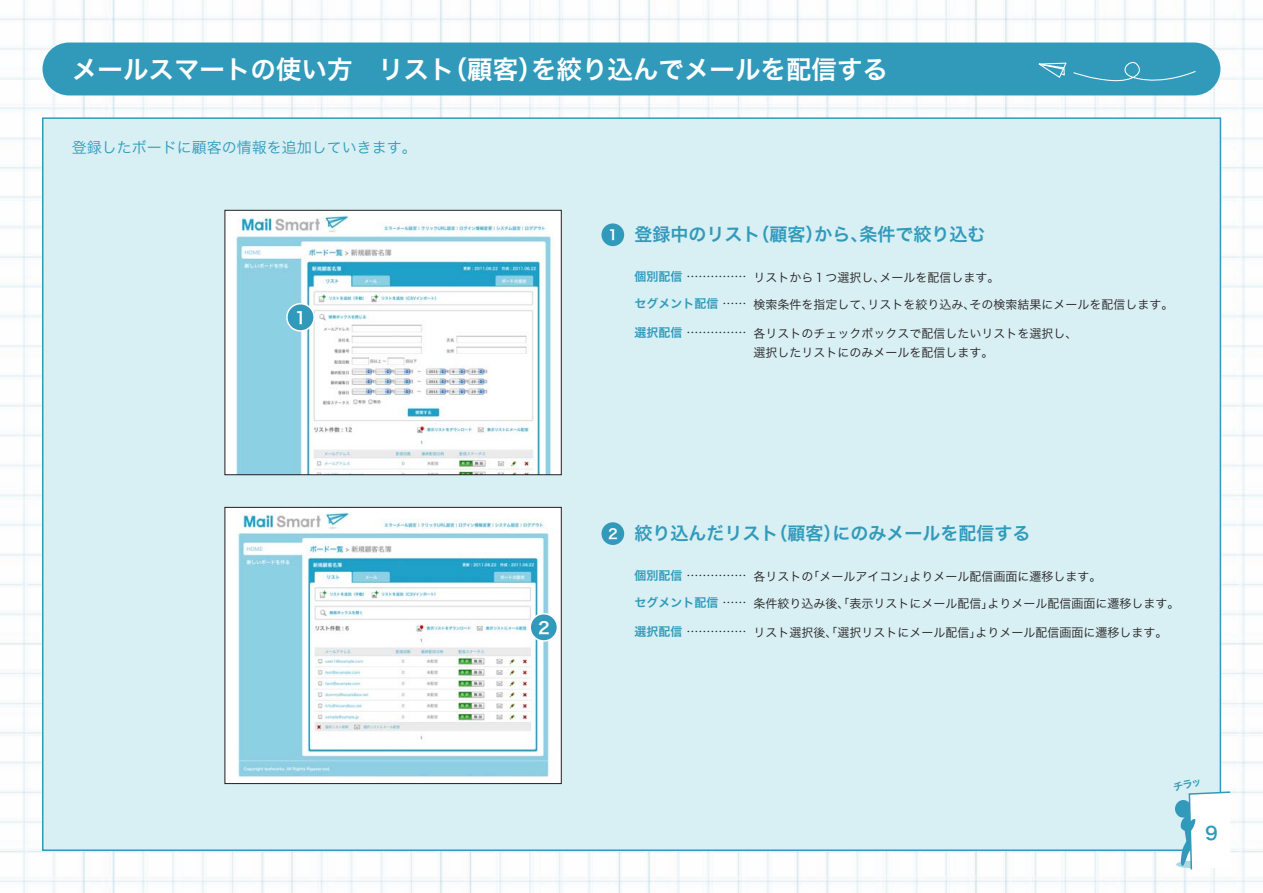
<style>
.page{position:relative;width:1263px;height:893px;background:#fff}
.page>*{position:absolute;margin:0;border:0;box-sizing:border-box;transform-origin:0 0}
.t1{font:25.5px "Hira Kaku Pro W6";color:#fff}
.t2{font:18px "Hira Kaku Pro W6";color:#319aba}
.t3{font:16.35px "Hira Kaku Pro W6";color:#fff}
.t4{font:15px "Hira Kaku Pro W3";color:#319aba}
.t5{font:12px/19.5px "Hira Kaku Pro W3";color:#231f20}
.s1{font-size:13.65px;color:#fff}
.s2{font-family:"Hira Kaku Pro W6";color:#319aba}
</style>
<div class="page">
<img style="left:0;top:0;width:1263px;height:893px">
<div style="left:43px;top:118px;width:1177px;height:732px;background:#d8eff3"></div>
<div style="left:43px;top:43px;width:1177px;height:52px;background:#319aba"></div>
<svg style="left:1002px;top:57px;width:194px;height:28px;background:#3c9fbd"></svg>
<div style="left:601px;top:223px;width:23px;height:23px;background:#319aba;border-radius:50%"></div>
<div style="left:601px;top:522px;width:23px;height:23px;background:#319aba;border-radius:50%"></div>
<img style="left:227px;top:212px;width:332px;height:261px">
<div style="left:225px;top:210px;width:336px;height:265px;border:1px solid #231f20"></div>
<img style="left:227px;top:509px;width:332px;height:273px">
<div style="left:225px;top:507px;width:336px;height:277px;border:1px solid #231f20"></div>
<div style="left:287px;top:304px;width:27px;height:27px;background:#319aba;border-radius:50%"></div>
<div style="left:286px;top:303px;width:29px;height:29px;border:2px solid #fff;border-radius:50%"></div>
<div style="left:530px;top:614px;width:27px;height:27px;background:#319aba;border-radius:50%"></div>
<div style="left:529px;top:613px;width:29px;height:29px;border:2px solid #fff;border-radius:50%"></div>
<svg style="left:1173px;top:779px;width:59px;height:92px"></svg>
<p class="t1" style="left:72px;top:46px;width:817px">メールスマートの使い方　リスト（顧客）を絞り込んでメールを配信する</p>
<p class="t4" style="left:72px;top:134px;width:347px">登録したボードに顧客の情報を追加していきます。</p>
<p class="t3" style="left:295px;top:303px;width:13px">1</p>
<p class="t2" style="left:608px;top:218px;width:379px"><span class="s1">1</span> 登録中のリスト（顧客）から、条件で絞り込む</p>
<p class="t5" style="left:634px;top:267px;width:367px"><span class="s2">個別配信</span> …………… リストから１つ選択し、メールを配信します。</p>
<p class="t5" style="left:634px;top:293px;width:541px"><span class="s2">セグメント配信</span> …… 検索条件を指定して、リストを絞り込み、その検索結果にメールを配信します。</p>
<p class="t5" style="left:753px;top:322px;width:325px">各リストのチェックボックスで配信したいリストを選択し、選択したリストにのみメールを配信します。</p>
<p class="t5" style="left:634px;top:322px;width:113px"><span class="s2">選択配信</span> ……………</p>
<p class="t3" style="left:538px;top:613px;width:13px">2</p>
<p class="t2" style="left:608px;top:517px;width:424px"><span class="s1">2</span> 絞り込んだリスト（顧客）にのみメールを配信する</p>
<p class="t5" style="left:634px;top:566px;width:469px"><span class="s2">個別配信</span> …………… 各リストの「メールアイコン」よりメール配信画面に遷移します。</p>
<p class="t5" style="left:634px;top:592px;width:547px"><span class="s2">セグメント配信</span> …… 条件絞り込み後、「表示リストにメール配信」よりメール配信画面に遷移します。</p>
<p class="t5" style="left:634px;top:621px;width:535px"><span class="s2">選択配信</span> …………… リスト選択後、「選択リストにメール配信」よりメール配信画面に遷移します。</p>
<p class="t2" style="left:1205px;top:817px;width:14px">9</p>
</div>
